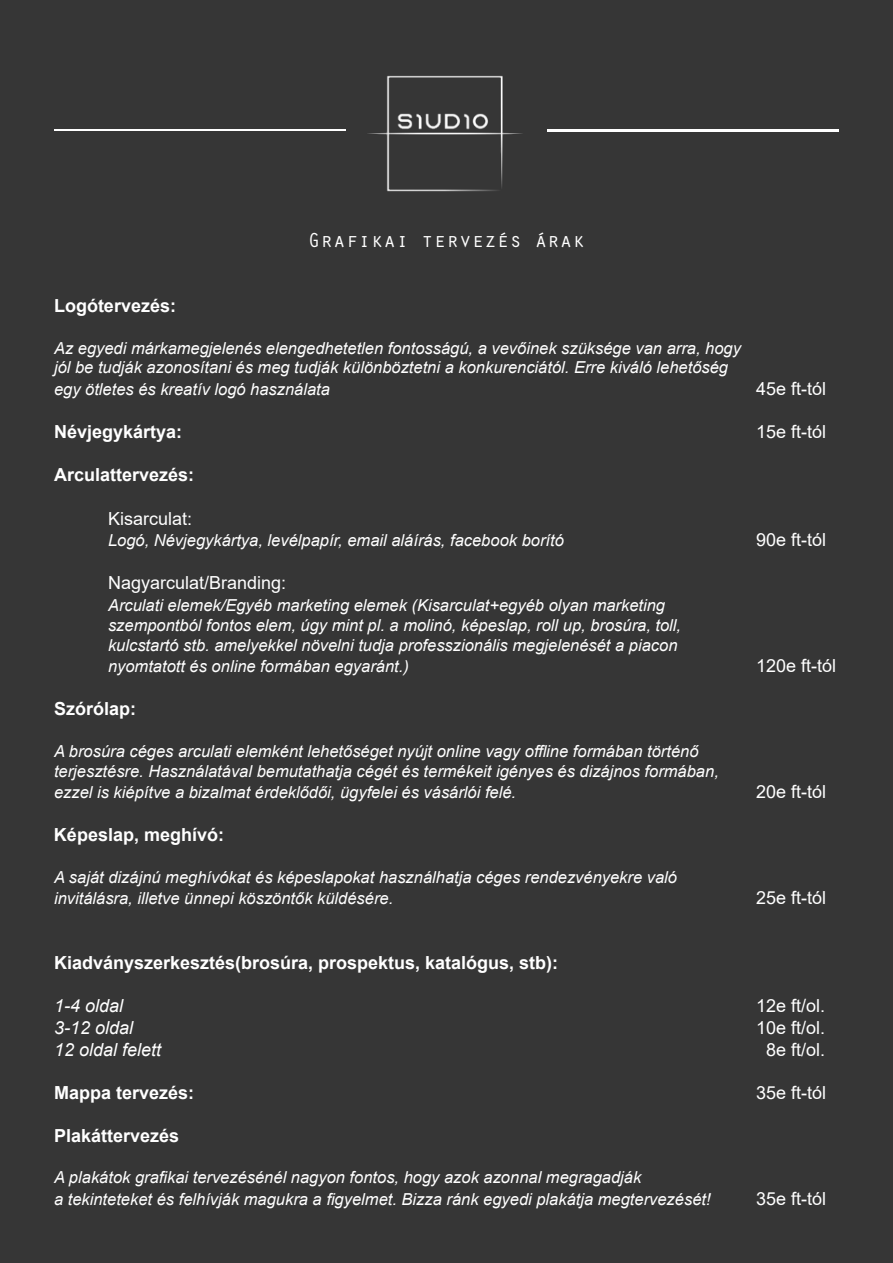
<style>
.page{position:relative;width:893px;height:1263px;background:#363636}
.page>*{position:absolute;margin:0;border:0;box-sizing:border-box;transform-origin:0 0}
.t1{font:21px "Orator Std";color:#fff}
.t2{font:700 18px "Arial";color:#fff}
.t3{font:18px "Arial";color:#fff}
.t4{font:italic 18px "Arial";color:#fff}
.t5{font:italic 16.5px/19.8px "Arial";color:#fff}
</style>
<div class="page">
<img style="left:367px;top:75px;width:155px;height:117px">
<hr style="left:54px;top:130px;width:292px;height:1px;background:#fff">
<hr style="left:547px;top:130px;width:292px;height:2px;background:#fff">
<p class="t1" style="left:308px;top:225px;width:279px">Grafikai tervezés árak</p>
<p class="t2" style="left:54px;top:293px;width:124px">Logótervezés:</p>
<p class="t5" style="left:54px;top:338px;width:688px">Az egyedi márkamegjelenés elengedhetetlen fontosságú, a vevőinek szüksége van arra, hogy jól be tudják azonosítani és meg tudják különböztetni a konkurenciától. Erre kiváló lehetőség</p>
<p class="t5" style="left:54px;top:379px;width:278px">egy ötletes és kreatív logó használata</p>
<p class="t3" style="left:756px;top:376px;width:72px">45e ft-tól</p>
<p class="t2" style="left:54px;top:419px;width:130px">Névjegykártya:</p>
<p class="t3" style="left:756px;top:419px;width:72px">15e ft-tól</p>
<p class="t2" style="left:54px;top:462px;width:142px">Arculattervezés:</p>
<p class="t3" style="left:108px;top:506px;width:86px">Kisarculat:</p>
<p class="t5" style="left:108px;top:531px;width:457px">Logó, Névjegykártya, levélpapír, email aláírás, facebook borító</p>
<p class="t3" style="left:756px;top:527px;width:72px">90e ft-tól</p>
<p class="t3" style="left:108px;top:571px;width:180px">Nagyarculat/Branding:</p>
<p class="t5" style="left:108px;top:595px;width:575px">Arculati elemek/Egyéb marketing elemek (Kisarculat+egyéb olyan marketing szempontból fontos elem, úgy mint pl. a molinó, képeslap, roll up, brosúra, toll, kulcstartó stb. amelyekkel növelni tudja professzionális megjelenését a piacon</p>
<p class="t5" style="left:108px;top:657px;width:302px">nyomtatott és online formában egyaránt.)</p>
<p class="t3" style="left:756px;top:653px;width:82px">120e ft-tól</p>
<p class="t2" style="left:54px;top:696px;width:84px">Szórólap:</p>
<p class="t5" style="left:54px;top:741px;width:666px">A brosúra céges arculati elemként lehetőséget nyújt online vagy offline formában történő terjesztésre. Használatával bemutathatja cégét és termékeit igényes és dizájnos formában,</p>
<p class="t5" style="left:54px;top:783px;width:464px">ezzel is kiépítve a bizalmat érdeklődői, ügyfelei és vásárlói felé.</p>
<p class="t3" style="left:756px;top:779px;width:72px">20e ft-tól</p>
<p class="t2" style="left:54px;top:822px;width:172px">Képeslap, meghívó:</p>
<p class="t5" style="left:54px;top:866px;width:625px;line-height:21.6px">A saját dizájnú meghívókat és képeslapokat használhatja céges rendezvényekre való invitálásra, illetve ünnepi köszöntők küldésére.</p>
<p class="t3" style="left:756px;top:886px;width:72px">25e ft-tól</p>
<p class="t2" style="left:54px;top:950px;width:506px">Kiadványszerkesztés(brosúra, prospektus, katalógus, stb):</p>
<p class="t4" style="left:54px;top:994px;width:71px">1-4 oldal</p>
<p class="t3" style="left:756px;top:994px;width:71px">12e ft/ol.</p>
<p class="t4" style="left:54px;top:1016px;width:81px">3-12 oldal</p>
<p class="t3" style="left:756px;top:1015px;width:71px">10e ft/ol.</p>
<p class="t4" style="left:54px;top:1038px;width:109px">12 oldal felett</p>
<p class="t3" style="left:766px;top:1037px;width:61px">8e ft/ol.</p>
<p class="t2" style="left:54px;top:1080px;width:142px">Mappa tervezés:</p>
<p class="t3" style="left:756px;top:1080px;width:72px">35e ft-tól</p>
<p class="t2" style="left:54px;top:1123px;width:127px">Plakáttervezés</p>
<p class="t5" style="left:54px;top:1167px;width:658px;line-height:21.6px">A plakátok grafikai tervezésénél nagyon fontos, hogy azok azonnal megragadják<br>a tekinteteket és felhívják magukra a figyelmet. Bizza ránk egyedi plakátja megtervezését!</p>
<p class="t3" style="left:756px;top:1186px;width:72px">35e ft-tól</p>
</div>
